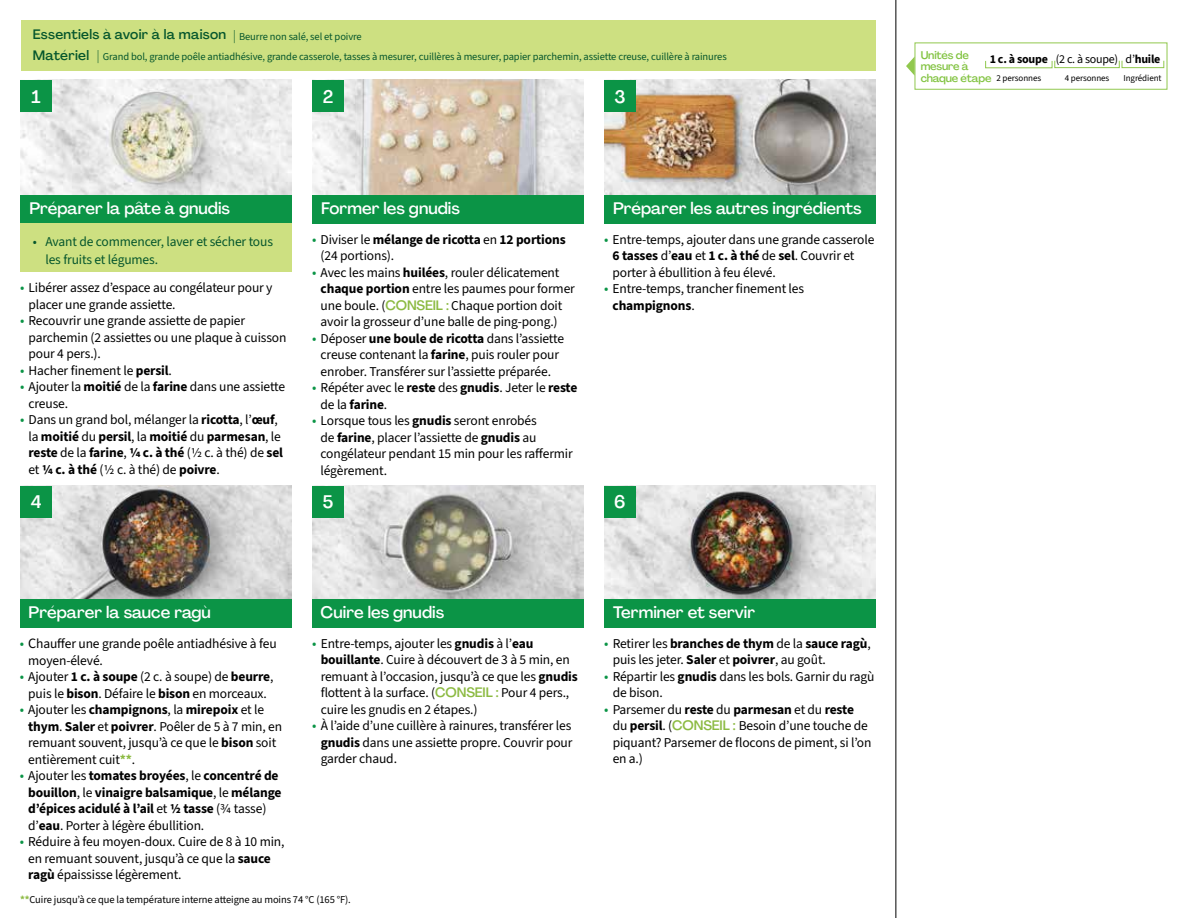
<style>
.page{position:relative;width:1188px;height:918px;background:#fff}
.page>*{position:absolute;margin:0;border:0;box-sizing:border-box;transform-origin:0 0}
.t1{font:500 18px "Agrandir";color:#fff}
.t2{font:500 16.5px "Agrandir";color:#fff}
.t3{font:13.5px/16.5px "Source Sans 3";letter-spacing:-.01em;color:#000}
.t4{font:700 13.5px/16.5px "Source Sans 3";letter-spacing:-.01em;color:#000}
.t5{font:13.5px/18px "Source Sans 3";letter-spacing:-.01em;color:#05562c}
.t6{font:500 13.5px "Agrandir";letter-spacing:.02em;color:#05562c}
.t7{font:700 12px "Source Sans 3";letter-spacing:-.02em;color:#000}
.t8{font:500 11.1px/11.7px "Agrandir";letter-spacing:-.015em;color:#82c341}
.t9{font:10.5px "Source Sans 3";letter-spacing:-.01em;color:#05562c}
.t10{font:10.5px "Source Sans 3";letter-spacing:-.01em;color:#000}
.t11{font:9px "Source Sans 3";letter-spacing:-.01em;color:#000}
.s1{font-family:"Agrandir";font-weight:500;font-size:13.5px}
.s2{font-size:14.25px;color:#0b9446}
.s3{font-weight:700}
.s4{font-weight:400;font-size:14.25px;color:#0b9446}
.s5{font-weight:400}
.s6{font-family:"Agrandir";font-weight:500;color:#8cba42}
.s7{font-size:14.25px}
.s8{font-weight:700;color:#8cba42}
</style>
<div class="page">
<img style="left:20px;top:486px;width:272px;height:113px">
<img style="left:312px;top:486px;width:272px;height:113px">
<img style="left:604px;top:485px;width:272px;height:114px">
<img style="left:20px;top:80px;width:272px;height:115px">
<img style="left:312px;top:80px;width:272px;height:115px">
<img style="left:604px;top:80px;width:272px;height:115px">
<div style="left:312px;top:195px;width:272px;height:29px;background:#0b9446"></div>
<div style="left:20px;top:195px;width:272px;height:29px;background:#0b9446"></div>
<div style="left:20px;top:599px;width:272px;height:29px;background:#0b9446"></div>
<div style="left:312px;top:599px;width:272px;height:29px;background:#0b9446"></div>
<div style="left:604px;top:599px;width:272px;height:29px;background:#0b9446"></div>
<div style="left:604px;top:195px;width:272px;height:29px;background:#0b9446"></div>
<div style="left:21px;top:20px;width:855px;height:51px;background:#cde081"></div>
<div style="left:20px;top:224px;width:272px;height:48px;background:#cde081"></div>
<hr style="left:896px;top:0;width:1px;height:918px;background:#000">
<div style="left:20px;top:486px;width:32px;height:32px;background:#0b9446"></div>
<div style="left:20px;top:80px;width:32px;height:32px;background:#0b9446"></div>
<div style="left:312px;top:486px;width:32px;height:32px;background:#0b9446"></div>
<div style="left:312px;top:80px;width:32px;height:32px;background:#0b9446"></div>
<div style="left:604px;top:486px;width:32px;height:32px;background:#0b9446"></div>
<div style="left:604px;top:80px;width:32px;height:32px;background:#0b9446"></div>
<svg style="left:906px;top:56px;width:9px;height:20px"></svg>
<div style="left:915px;top:43px;width:252px;height:47px;border:1px solid #91c84e"></div>
<div style="left:985px;top:61px;width:67px;height:7px;border:1px solid #91c84e"></div>
<div style="left:1054px;top:60px;width:66px;height:8px;border:1px solid #91c84e"></div>
<div style="left:1122px;top:60px;width:42px;height:8px;border:1px solid #91c84e"></div>
<p class="t6" style="left:33px;top:26px;width:195px">Essentiels à avoir à la maison</p>
<p class="t9" style="left:233px;top:30px;width:130px"><span class="s1">|</span> Beurre non salé, sel et poivre</p>
<p class="t6" style="left:33px;top:47px;width:58px">Matériel</p>
<p class="t9" style="left:97px;top:49px;width:631px"><span class="s1">|</span> Grand bol, grande poêle antiadhésive, grande casserole, tasses à mesurer, cuillères à mesurer, papier parchemin, assiette creuse, cuillère à rainures</p>
<h1 class="t1" style="left:32px;top:86px;width:11px">1</h1>
<h1 class="t1" style="left:323px;top:86px;width:12px">2</h1>
<h1 class="t1" style="left:614px;top:85px;width:13px">3</h1>
<p class="t2" style="left:29px;top:198px;width:202px">Préparer la pâte à gnudis</p>
<p class="t2" style="left:321px;top:198px;width:140px">Former les gnudis</p>
<p class="t2" style="left:613px;top:198px;width:250px">Préparer les autres ingrédients</p>
<p class="t5" style="left:45px;top:232px;width:229px;text-indent:-13px">• Avant de commencer, laver et sécher tous les fruits et légumes.</p>
<p class="t3" style="left:29px;top:280px;width:246px;text-indent:-9px"><span class="s2">•</span> Libérer assez d’espace au congélateur pour y placer une grande assiette.</p>
<p class="t3" style="left:29px;top:313px;width:260px;text-indent:-9px"><span class="s2">•</span> Recouvrir une grande assiette de papier parchemin (2 assiettes ou une plaque à cuisson pour 4 pers.).</p>
<p class="t3" style="left:20px;top:362px;width:153px"><span class="s2">•</span> Hacher finement le <span class="s3">persil</span>.</p>
<p class="t3" style="left:29px;top:379px;width:258px;text-indent:-9px"><span class="s2">•</span> Ajouter la <span class="s3">moitié</span> de la <span class="s3">farine</span> dans une assiette creuse.</p>
<p class="t3" style="left:29px;top:412px;width:256px;text-indent:-9px"><span class="s2">•</span> Dans un grand bol, mélanger la <span class="s3">ricotta</span>, l’<span class="s3">œuf</span>, la <span class="s3">moitié</span> du <span class="s3">persil</span>, la <span class="s3">moitié</span> du <span class="s3">parmesan</span>, le <span class="s3">reste</span> de la <span class="s3">farine</span>, <span class="s3">1/4 c. à thé</span> (1/2 c. à thé) de <span class="s3">sel </span>et <span class="s3">1/4 c. à thé</span> (1/2 c. à thé) de <span class="s3">poivre</span>.</p>
<p class="t4" style="left:321px;top:231px;width:247px;text-indent:-9px"><span class="s4">•</span> <span class="s5">Diviser le</span> mélange de ricotta <span class="s5">en</span> 12 portions <span class="s5">(24 portions).</span></p>
<p class="t3" style="left:321px;top:264px;width:256px;text-indent:-9px"><span class="s2">•</span> Avec les mains <span class="s3">huilées</span>, rouler délicatement <span class="s3">chaque portion</span> entre les paumes pour former une boule. (<span class="s6">CONSEIL :</span> Chaque portion doit avoir la grosseur d’une balle de ping-pong.)</p>
<p class="t3" style="left:312px;top:330px;width:253px;text-align:center"><span class="s2">•</span> Déposer <span class="s3">une boule de ricotta</span> dans l’assiette creuse contenant la <span class="s3">farine</span>, puis rouler pour enrober. Transférer sur l’assiette préparée.</p>
<p class="t3" style="left:321px;top:379px;width:258px;text-indent:-9px"><span class="s2">•</span> Répéter avec le <span class="s3">reste</span> des <span class="s3">gnudis</span>. Jeter le <span class="s3">reste </span>de la <span class="s3">farine</span>.</p>
<p class="t3" style="left:321px;top:412px;width:254px;text-indent:-9px"><span class="s2">•</span> Lorsque tous les <span class="s3">gnudis</span> seront enrobés<br>de <span class="s3">farine</span>, placer l’assiette de <span class="s3">gnudis</span> au congélateur pendant 15 min pour les raffermir légèrement.</p>
<p class="t3" style="left:613px;top:231px;width:263px;text-indent:-9px"><span class="s2">•</span> Entre-temps, ajouter dans une grande casserole<br><span class="s3">6 tasses</span> d’<span class="s3">eau</span> et <span class="s3">1 c. à thé</span> de <span class="s3">sel</span>. Couvrir et porter à ébullition à feu élevé.</p>
<p class="t3" style="left:613px;top:281px;width:193px;text-indent:-9px"><span class="s2">•</span> Entre-temps, trancher finement les <span class="s3">champignons</span>.</p>
<h1 class="t1" style="left:31px;top:491px;width:12px">4</h1>
<h1 class="t1" style="left:323px;top:491px;width:12px">5</h1>
<h1 class="t1" style="left:614px;top:491px;width:13px">6</h1>
<p class="t2" style="left:29px;top:602px;width:184px">Préparer la sauce ragù</p>
<p class="t2" style="left:321px;top:602px;width:125px">Cuire les gnudis</p>
<p class="t2" style="left:613px;top:602px;width:144px">Terminer et servir</p>
<p class="t3" style="left:28px;top:636px;width:250px;text-indent:-9px"><span class="s2">•</span> <span class="s7">C</span>hauffer une grande poêle antiadhésive à feu moyen-élevé.</p>
<p class="t3" style="left:20px;top:669px;width:255px;text-align:center"><span class="s2">•</span> Ajouter <span class="s3">1 c. à soupe</span> (2 c. à soupe) de <span class="s3">beurre</span>, puis le <span class="s3">bison</span>. Défaire le <span class="s3">bison</span> en morceaux.</p>
<p class="t3" style="left:28px;top:702px;width:255px;text-indent:-9px"><span class="s2">•</span> Ajouter les <span class="s3">champignons</span>, la <span class="s3">mirepoix</span> et le <span class="s3">thym</span>. <span class="s3">Saler</span> et <span class="s3">poivrer</span>. Poêler de 5 à 7 min, en remuant souvent, jusqu’à ce que le <span class="s3">bison</span> soit entièrement cuit<span class="s8">**</span>.</p>
<p class="t4" style="left:28px;top:768px;width:255px;text-indent:-9px"><span class="s4">•</span> <span class="s5">Ajouter les</span> tomates broyées<span class="s5">, le</span> concentré de bouillon<span class="s5">, le</span> vinaigre balsamique<span class="s5">, le</span> mélange d’épices acidulé à l’ail <span class="s5">et</span> 1/2 tasse <span class="s5">(3/4 tasse) d’</span>eau<span class="s5">. Porter à légère ébullition.</span></p>
<p class="t3" style="left:28px;top:834px;width:258px;text-indent:-9px"><span class="s2">•</span> Réduire à feu moyen-doux. Cuire de 8 à 10 min, en remuant souvent, jusqu’à ce que la <span class="s3">sauce ragù</span> épaississe légèrement.</p>
<p class="t3" style="left:321px;top:635px;width:259px;text-indent:-9px"><span class="s2">•</span> Entre-temps, ajouter les <span class="s3">gnudis</span> à l’<span class="s3">eau bouillante</span>. Cuire à découvert de 3 à 5 min, en remuant à l’occasion, jusqu’à ce que les <span class="s3">gnudis </span>flottent à la surface. (<span class="s6">CONSEIL :</span> Pour 4 pers., cuire les gnudis en 2 étapes.)</p>
<p class="t3" style="left:321px;top:717px;width:253px;text-align:justify;text-indent:-9px"><span class="s2">•</span> À l’aide d’une cuillère à rainures, transférer les <span class="s3">gnudis</span> dans une assiette propre. Couvrir pour garder chaud.</p>
<p class="t10" style="left:20px;top:893px;width:332px"><span class="s8">**</span>Cuire jusqu’à ce que la température interne atteigne au moins 74 °C (165 °F).</p>
<p class="t3" style="left:613px;top:635px;width:260px;text-indent:-9px"><span class="s2">•</span> Retirer les <span class="s3">branches de thym</span> de la <span class="s3">sauce ragù</span>, puis les jeter. <span class="s3">Saler</span> et <span class="s3">poivrer</span>, au goût.</p>
<p class="t3" style="left:613px;top:668px;width:263px;text-indent:-9px"><span class="s2">•</span> Répartir les <span class="s3">gnudis</span> dans les bols. Garnir du ragù de bison.</p>
<p class="t3" style="left:613px;top:701px;width:260px;text-indent:-9px"><span class="s2">•</span> Parsemer du <span class="s3">reste</span> du <span class="s3">parmesan</span> et du <span class="s3">reste </span>du <span class="s3">persil</span>. (<span class="s6">CONSEIL :</span> Besoin d’une touche de piquant? Parsemer de flocons de piment, si l’on en a.)</p>
<p class="t8" style="left:921px;top:49px;width:72px">Unités de mesure à chaque étape</p>
<p class="t7" style="left:990px;top:51px;width:172px">1 c. à soupe <span class="s5">(2 c. à soupe) d’</span>huile</p>
<p class="t11" style="left:997px;top:72px;width:46px">2 personnes</p>
<p class="t11" style="left:1065px;top:72px;width:46px">4 personnes</p>
<p class="t11" style="left:1123px;top:72px;width:40px">Ingrédient</p>
</div>
